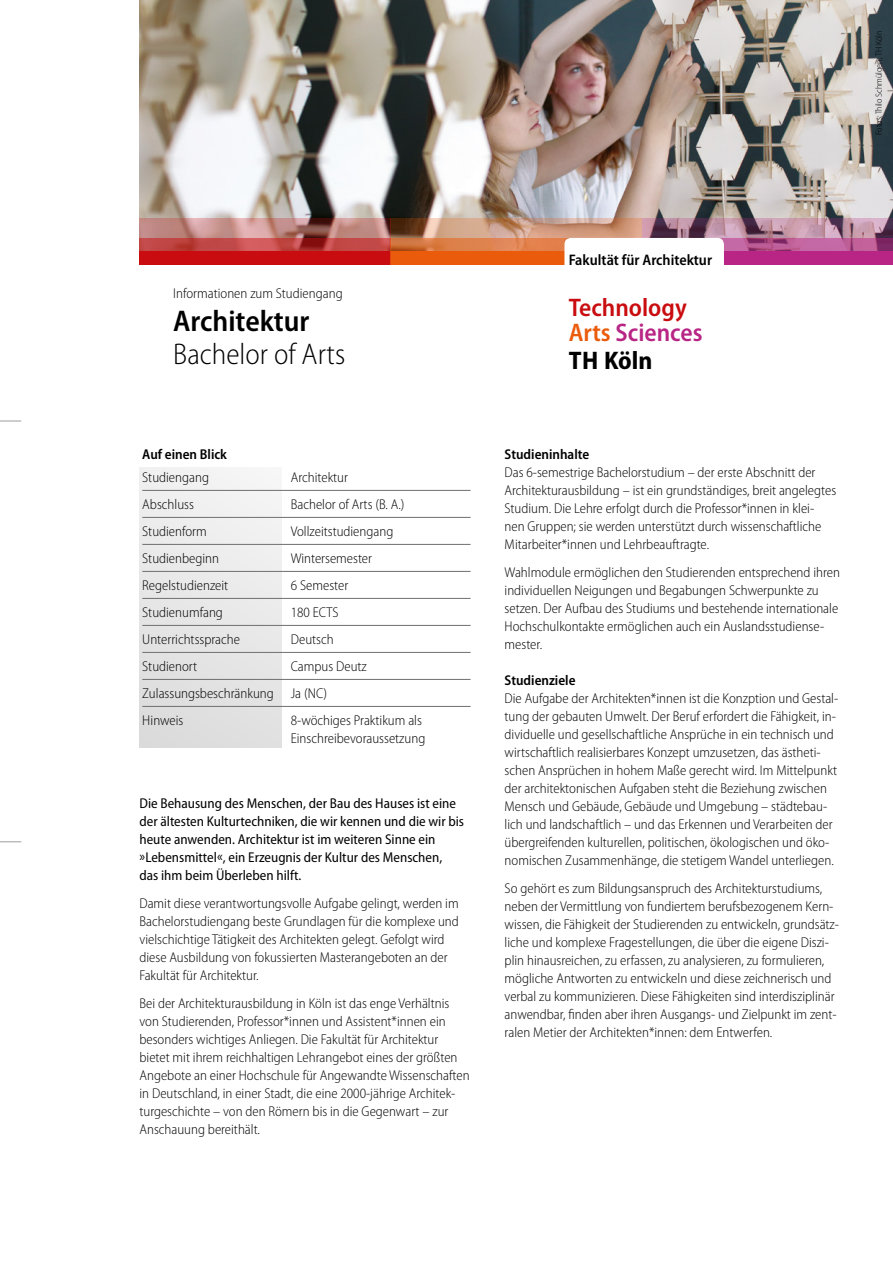
<style>
.page{position:relative;width:893px;height:1263px;background:#fff}
.page>*{position:absolute;margin:0;border:0;box-sizing:border-box;transform-origin:0 0}
.t1{font:300 semi-condensed 30px "Myriad Pro";color:#000}
.t2{font:600 semi-condensed 30px "Myriad Pro";color:#000}
.t3{font:600 semi-condensed 25.5px/25.5px "Myriad Pro";color:#c90c0f}
.t4{font:700 semi-condensed 25.5px "Myriad Pro";color:#000}
.t5{font:600 semi-condensed 15.3px "Myriad Pro";color:#000}
.t6{font:300 semi-condensed 14.25px/18px "Myriad Pro";color:#000}
.t7{font:semi-condensed 14.25px/18px "Myriad Pro";color:#000}
.t8{font:600 semi-condensed 14.25px "Myriad Pro";color:#000}
.t9{font:300 semi-condensed 9px "Myriad Pro";color:#000}
.s1{color:#ea5b0b}
.s2{color:#b82585}
</style>
<div class="page">
<img style="left:139px;top:0;width:754px;height:218px">
<svg style="left:391px;top:218px;width:251px;height:20px"></svg>
<svg style="left:139px;top:218px;width:252px;height:46px"></svg>
<svg style="left:391px;top:238px;width:177px;height:26px;fill:#ea5b0f"></svg>
<svg style="left:642px;top:218px;width:251px;height:46px"></svg>
<svg style="left:0;top:421px;width:21px;height:1px"></svg>
<svg style="left:0;top:841px;width:21px;height:1px"></svg>
<div style="left:139px;top:467px;width:143px;height:280px;background:#e8e8e8"></div>
<hr style="left:142px;top:490px;width:329px;height:1px;background:#706f6f">
<hr style="left:142px;top:517px;width:329px;height:1px;background:#706f6f">
<hr style="left:142px;top:544px;width:329px;height:1px;background:#706f6f">
<hr style="left:142px;top:571px;width:329px;height:1px;background:#706f6f">
<hr style="left:142px;top:598px;width:329px;height:1px;background:#706f6f">
<hr style="left:142px;top:625px;width:329px;height:1px;background:#706f6f">
<hr style="left:142px;top:652px;width:329px;height:1px;background:#706f6f">
<hr style="left:142px;top:679px;width:329px;height:1px;background:#706f6f">
<hr style="left:142px;top:706px;width:329px;height:1px;background:#706f6f">
<div style="left:564px;top:238px;width:160px;height:151px;background:#fff;border-radius:6px"></div>
<p class="t9" style="left:874px;top:135px;width:106px;rotate:-90deg">Fotos: Thilo Schmülgen, TH Köln</p>
<p class="t6" style="left:173px;top:284px;width:171px">Informationen zum Studiengang</p>
<h1 class="t2" style="left:173px;top:304px;width:138px">Architektur</h1>
<h1 class="t1" style="left:173px;top:337px;width:174px">Bachelor of Arts</h1>
<p class="t8" style="left:142px;top:447px;width:86px">Auf einen Blick</p>
<p class="t6" style="left:142px;top:468px;width:68px">Studiengang</p>
<p class="t6" style="left:291px;top:468px;width:59px">Architektur</p>
<p class="t6" style="left:142px;top:495px;width:53px">Abschluss</p>
<p class="t6" style="left:291px;top:495px;width:115px">Bachelor of Arts (B. A.)</p>
<p class="t6" style="left:142px;top:522px;width:66px">Studienform</p>
<p class="t6" style="left:291px;top:522px;width:104px">Vollzeitstudiengang</p>
<p class="t6" style="left:142px;top:549px;width:78px">Studienbeginn</p>
<p class="t6" style="left:291px;top:549px;width:83px">Wintersemester</p>
<p class="t6" style="left:142px;top:576px;width:87px">Regelstudienzeit</p>
<p class="t6" style="left:291px;top:576px;width:59px">6 Semester</p>
<p class="t6" style="left:142px;top:603px;width:82px">Studienumfang</p>
<p class="t6" style="left:291px;top:603px;width:49px">180 ECTS</p>
<p class="t6" style="left:142px;top:630px;width:99px">Unterrichtssprache</p>
<p class="t6" style="left:291px;top:630px;width:44px">Deutsch</p>
<p class="t6" style="left:142px;top:657px;width:56px">Studienort</p>
<p class="t6" style="left:142px;top:653px;width:226px;line-height:27px;text-indent:148px">Campus Deutz<br>Zulassungsbeschränkung Ja (NC)<br>Hinweis</p>
<p class="t6" style="left:291px;top:711px;width:136px">8-wöchiges Praktikum als<br>Einschreibevoraussetzung</p>
<p class="t7" style="left:139px;top:794px;width:326px">Die Behausung des Menschen, der Bau des Hauses ist eine der ältesten Kulturtechniken, die wir kennen und die wir bis heute anwenden. Architektur ist im weiteren Sinne ein »Lebensmittel«, ein Erzeugnis der Kultur des Menschen, das ihm beim Überleben hilft.</p>
<p class="t6" style="left:139px;top:894px;width:321px">Damit diese verantwortungsvolle Aufgabe gelingt, werden im Bachelorstudiengang beste Grundlagen für die komplexe und vielschichtige Tätigkeit des Architekten gelegt. Gefolgt wird diese Ausbildung von fokussierten Masterangeboten an der Fakultät für Architektur.</p>
<p class="t6" style="left:139px;top:994px;width:332px">Bei der Architekturausbildung in Köln ist das enge Verhältnis von Studierenden, Professor*innen und Assistent*innen ein besonders wichtiges Anliegen. Die Fakultät für Architektur bietet mit ihrem reichhaltigen Lehrangebot eines der größten Angebote an einer Hochschule für Angewandte Wissenschaften in Deutschland, in einer Stadt, die eine 2000-jährige Architek&shy;turgeschichte – von den Römern bis in die Gegenwart – zur Anschauung bereithält.</p>
<p class="t5" style="left:569px;top:251px;width:145px">Fakultät für Architektur</p>
<h2 class="t3" style="left:569px;top:295px;width:135px">Technology<br><span class="s1">Arts</span> <span class="s2">Sciences</span></h2>
<h2 class="t4" style="left:569px;top:347px;width:85px">TH Köln</h2>
<p class="t8" style="left:505px;top:447px;width:86px">Studieninhalte</p>
<p class="t6" style="left:505px;top:464px;width:333px">Das 6-semestrige Bachelorstudium – der erste Abschnitt der Architekturausbildung – ist ein grundständiges, breit angelegtes Studium. Die Lehre erfolgt durch die Professor*innen in klei&shy;nen Gruppen; sie werden unterstützt durch wissenschaftliche Mitarbeiter*innen und Lehrbeauftragte.</p>
<p class="t6" style="left:505px;top:564px;width:337px">Wahlmodule ermöglichen den Studierenden entsprechend ihren individuellen Neigungen und Begabungen Schwerpunkte zu setzen. Der Aufbau des Studiums und bestehende internationale Hochschulkontakte ermöglichen auch ein Auslandsstudiense&shy;mester.</p>
<p class="t8" style="left:505px;top:672px;width:72px">Studienziele</p>
<p class="t6" style="left:505px;top:689px;width:335px">Die Aufgabe der Architekten*innen ist die Konzption und Gestal&shy;tung der gebauten Umwelt. Der Beruf erfordert die Fähigkeit, in&shy;dividuelle und gesellschaftliche Ansprüche in ein technisch und wirtschaftlich realisierbares Konzept umzusetzen, das ästheti&shy;schen Ansprüchen in hohem Maße gerecht wird. Im Mittelpunkt der architektonischen Aufgaben steht die Beziehung zwischen Mensch und Gebäude, Gebäude und Umgebung – städtebau&shy;lich und landschaftlich – und das Erkennen und Verarbeiten der übergreifenden kulturellen, politischen, ökologischen und öko&shy;nomischen Zusammenhänge, die stetigem Wandel unterliegen.</p>
<p class="t6" style="left:505px;top:879px;width:336px">So gehört es zum Bildungsanspruch des Architekturstudiums, neben der Vermittlung von fundiertem berufsbezogenem Kern&shy;wissen, die Fähigkeit der Studierenden zu entwickeln, grundsätz&shy;liche und komplexe Fragestellungen, die über die eigene Diszi&shy;plin hinausreichen, zu erfassen, zu analysieren, zu formulieren, mögliche Antworten zu entwickeln und diese zeichnerisch und verbal zu kommunizieren. Diese Fähigkeiten sind interdisziplinär anwendbar, finden aber ihren Ausgangs- und Zielpunkt im zent&shy;ralen Metier der Architekten*innen: dem Entwerfen.</p>
</div>
